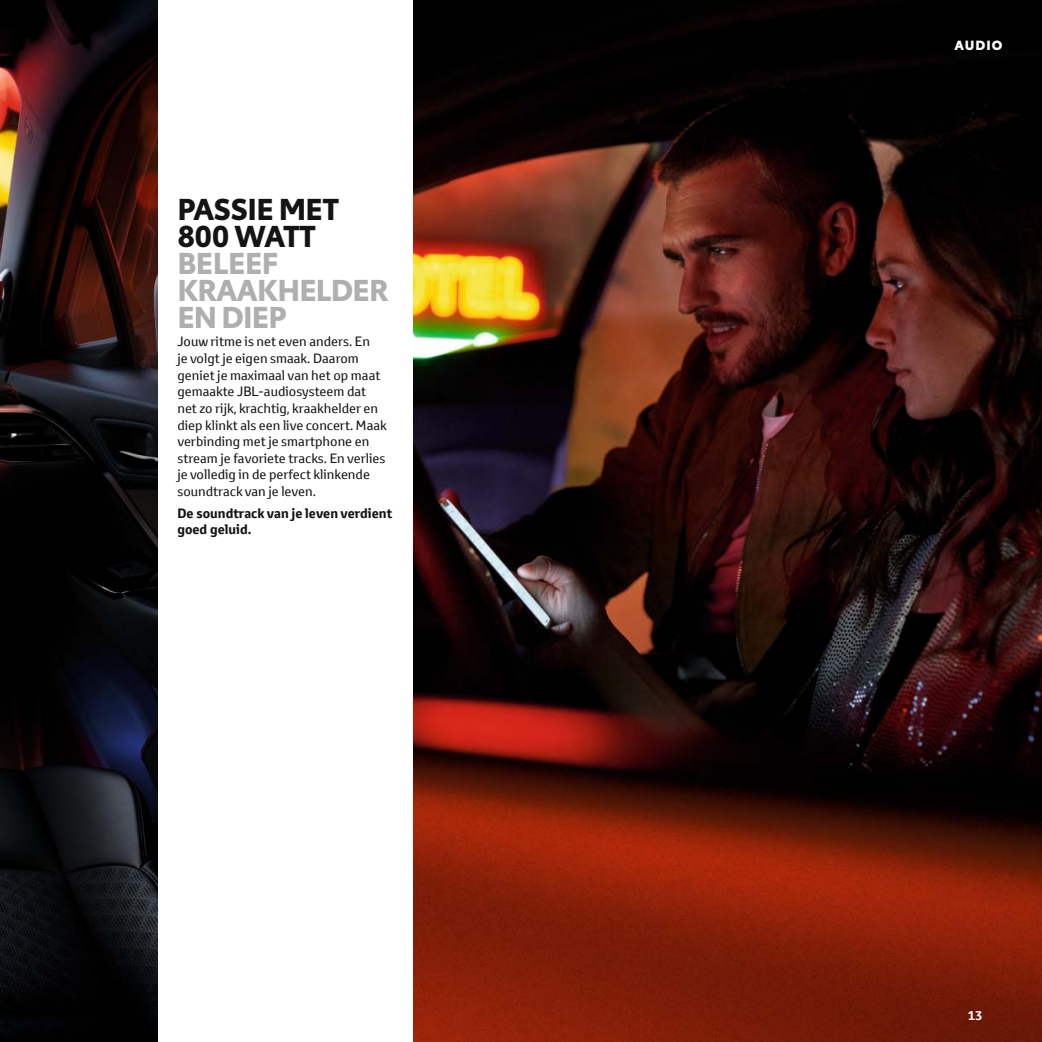
<style>
.page{position:relative;width:1042px;height:1042px;background:#fff}
.page>*{position:absolute;margin:0;border:0;box-sizing:border-box;transform-origin:0 0}
.t1{font:700 29.75px/27.1px "Toyota Type";letter-spacing:-.03em;color:#afafb0}
.t2{font:700 29.75px/27.1px "Toyota Type";letter-spacing:-.02em;color:#131413}
.t3{font:13.12px/16.6px "Toyota Text";color:#131413}
.t4{font:700 13.12px/16.6px "Toyota Text";color:#131413}
.t5{font:900 13.12px "Toyota Type";letter-spacing:.08em;color:#fff}
.t6{font:700 12.25px "Toyota Text";color:#fff}
</style>
<div class="page">
<img style="left:0;top:0;width:158px;height:1041px">
<img style="left:413px;top:0;width:629px;height:1041px">
<h1 class="t2" style="left:177px;top:199px;width:163px">PASSIE MET<br>800 WATT</h1>
<h1 class="t1" style="left:177px;top:253px;width:213px">BELEEF<br>KRAAKHELDER<br>EN DIEP</h1>
<p class="t3" style="left:177px;top:333px;width:211px">Jouw ritme is net even anders. En<br>je volgt je eigen smaak. Daarom geniet je maximaal van het op maat gemaakte JBL-audiosysteem dat net zo rijk, krachtig, kraakhelder en diep klinkt als een live concert. Maak verbinding met je smartphone en stream je favoriete tracks. En verlies je volledig in de perfect klinkende soundtrack van je leven.</p>
<p class="t4" style="left:177px;top:505px;width:216px">De soundtrack van je leven verdient goed geluid.</p>
<p class="t5" style="left:954px;top:40px;width:49px">AUDIO</p>
<p class="t6" style="left:968px;top:1007px;width:16px">13</p>
</div>
